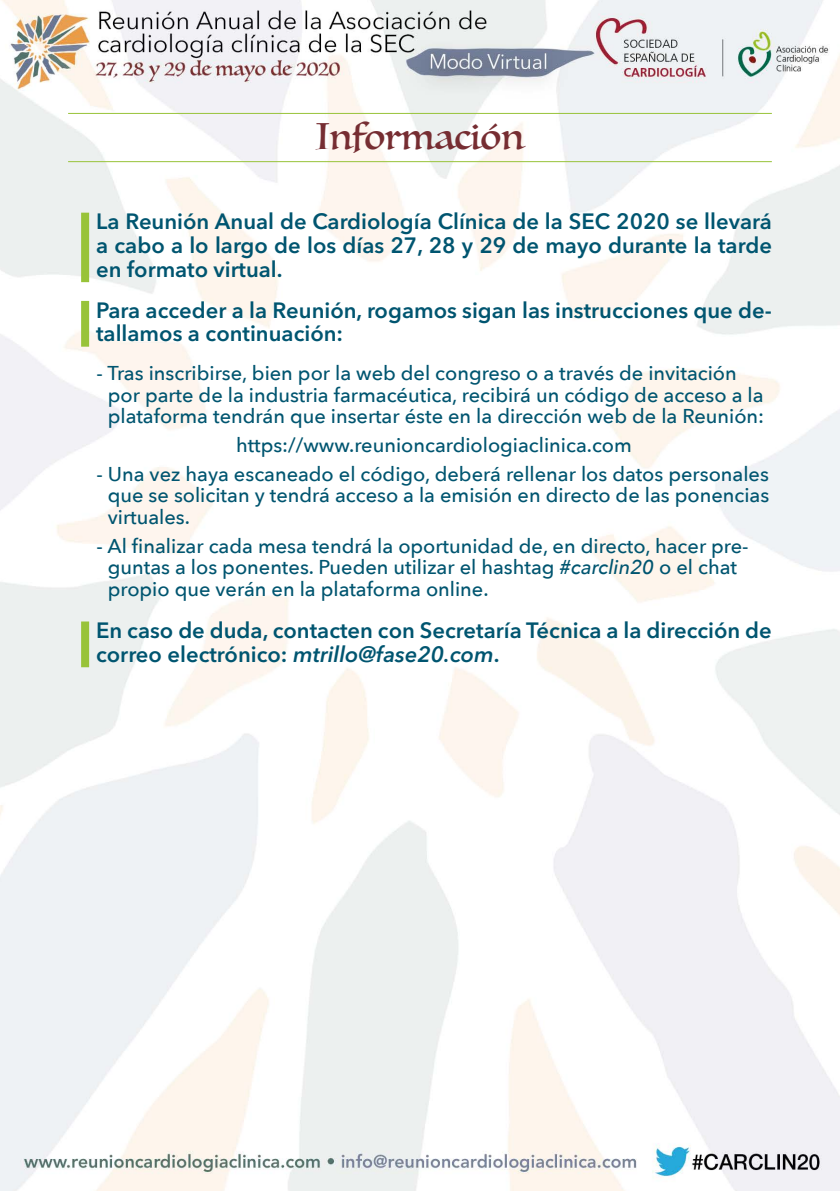
<style>
.page{position:relative;width:840px;height:1191px;background:#fff}
.page>*{position:absolute;margin:0;border:0;box-sizing:border-box;transform-origin:0 0}
.t1{font:36px "Luminari";color:#762d32}
.t2{font:600 22px/23.8px "Avenir Next LT Pro";color:#005570}
.t3{font:500 20px/21.6px "Avenir Next";color:#005570}
.s1{font-style:italic}
</style>
<div class="page">
<img style="left:0;top:0;width:839px;height:1191px">
<hr style="left:68px;top:161px;width:703px;height:1px;background:#98c339">
<hr style="left:68px;top:113px;width:703px;height:1px;background:#98c339">
<div style="left:81px;top:213px;width:8px;height:69px;background:#98c339"></div>
<div style="left:81px;top:301px;width:8px;height:46px;background:#98c339"></div>
<div style="left:81px;top:621px;width:8px;height:46px;background:#98c339"></div>
<h1 class="t1" style="left:316px;top:106px;width:210px">Información</h1>
<p class="t2" style="left:96px;top:209px;width:677px;text-align:justify">La Reunión Anual de Cardiología Clínica de la SEC 2020 se llevará a cabo a lo largo de los días 27, 28 y 29 de mayo durante la tarde en formato virtual.</p>
<p class="t2" style="left:96px;top:298px;width:676px">Para acceder a la Reunión, rogamos sigan las instrucciones que de&shy;tallamos a continuación:</p>
<p class="t3" style="left:108px;top:362px;width:657px;text-indent:-11px">- Tras inscribirse, bien por la web del congreso o a través de invitación por parte de la industria farmacéutica, recibirá un código de acceso a la plataforma tendrán que insertar éste en la dirección web de la Reunión:</p>
<p class="t3" style="left:236px;top:434px;width:397px">https://www.reunioncardiologiaclinica.com</p>
<p class="t3" style="left:108px;top:463px;width:662px;text-align:justify;text-indent:-11px">- Una vez haya escaneado el código, deberá rellenar los datos personales que se solicitan y tendrá acceso a la emisión en directo de las ponencias virtuales.</p>
<p class="t3" style="left:108px;top:535px;width:642px;text-indent:-11px">- Al finalizar cada mesa tendrá la oportunidad de, en directo, hacer pre&shy;guntas a los ponentes. Pueden utilizar el hashtag <span class="s1">#carclin20</span> o el chat propio que verán en la plataforma online.</p>
<p class="t2" style="left:96px;top:618px;width:676px">En caso de duda, contacten con Secretaría Técnica a la dirección de correo electrónico: <span class="s1">mtrillo@fase20.com</span>.</p>
</div>
